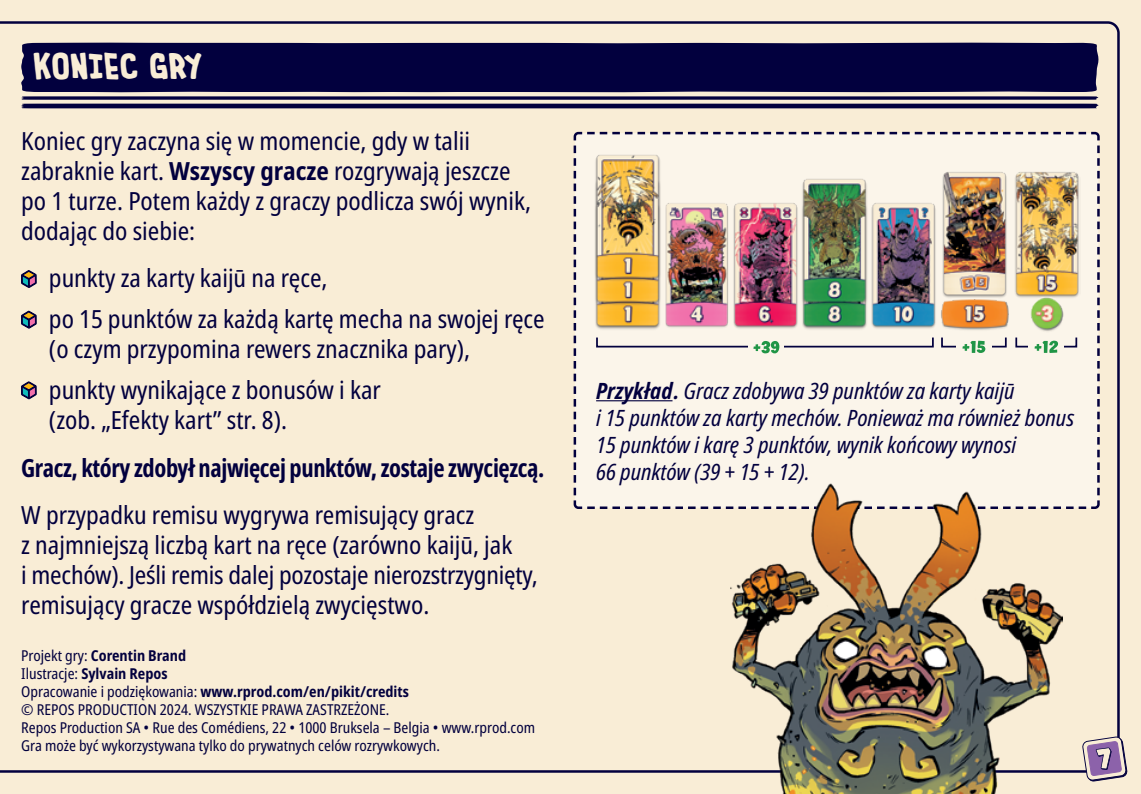
<style>
.page{position:relative;width:1141px;height:794px;background:#f9edd6}
.page>*{position:absolute;margin:0;border:0;box-sizing:border-box;transform-origin:0 0}
.t1{font:700 30px "Imaginary Friend BB";letter-spacing:.03em;color:#f9edd6}
.t2{font:condensed 25px/30px "Noto Sans";color:#02003e}
.t3{font:700 extra-condensed 25px "Noto Sans";letter-spacing:-.015em;color:#02003e}
.t4{font:italic condensed 22.5px/27px "Noto Sans";color:#02003e}
.t5{font:condensed 15px/18px "Noto Sans";color:#02003e}
.s1{font-weight:700}
</style>
<div class="page">
<div style="left:0;top:21px;width:1120px;height:751px;background:#f9edd6"></div>
<img style="left:0;top:74px;width:1px;height:121px">
<svg style="left:1082px;top:736px;width:45px;height:45px;background:#ac96af"></svg>
<svg style="left:572px;top:131px;width:529px;height:379px;background:#f3ede4"></svg>
<img style="left:593px;top:149px;width:487px;height:185px">
<div style="left:596px;top:337px;width:338px;height:10px;border:2px solid #02003e"></div>
<div style="left:749px;top:337px;width:35px;height:19px;background:#fbf5ea"></div>
<svg style="left:753px;top:341px;width:26px;height:12px"></svg>
<div style="left:941px;top:337px;width:66px;height:10px;border:2px solid #02003e"></div>
<div style="left:956px;top:337px;width:36px;height:19px;background:#fbf5ea"></div>
<svg style="left:962px;top:341px;width:23px;height:12px"></svg>
<div style="left:1015px;top:337px;width:62px;height:10px;border:2px solid #02003e"></div>
<div style="left:1029px;top:337px;width:35px;height:19px;background:#fbf5ea"></div>
<svg style="left:1035px;top:341px;width:23px;height:12px"></svg>
<svg style="left:587px;top:492px;width:502px;height:21px;background:#e8e1d9"></svg>
<img style="left:730px;top:483px;width:333px;height:311px">
<svg style="left:21px;top:270px;width:16px;height:18px"></svg>
<svg style="left:21px;top:310px;width:16px;height:19px"></svg>
<svg style="left:21px;top:381px;width:16px;height:18px"></svg>
<hr style="left:596px;top:400px;width:76px;height:1px;background:#02003e">
<div style="left:21px;top:43px;width:1077px;height:49px;background:#02003e"></div>
<svg style="left:21px;top:96px;width:1077px;height:12px;background:#5b5575"></svg>
<p class="t1" style="left:34px;top:44px;width:170px">KONIEC GRY</p>
<p class="t2" style="left:21px;top:126px;width:511px">Koniec gry zaczyna się w momencie, gdy w talii zabraknie kart. <span class="s1">Wszyscy gracze</span> rozgrywają jeszcze po 1 turze. Potem każdy z graczy podlicza swój wynik, dodając do siebie:</p>
<p class="t2" style="left:49px;top:259px;width:497px;line-height:40.8px">punkty za karty kaijū na ręce,<br>po 15 punktów za każdą kartę mecha na swojej ręce</p>
<p class="t2" style="left:49px;top:329px;width:423px;line-height:40.8px">(o czym przypomina rewers znacznika pary), punkty wynikające z bonusów i kar</p>
<p class="t2" style="left:49px;top:405px;width:240px">(zob. „Efekty kart” str. 8).</p>
<p class="t3" style="left:21px;top:449px;width:525px">Gracz, który zdobył najwięcej punktów, zostaje zwycięzcą.</p>
<p class="t2" style="left:21px;top:501px;width:518px">W przypadku remisu wygrywa remisujący gracz<br>z najmniejszą liczbą kart na ręce (zarówno kaijū, jak<br>i mechów). Jeśli remis dalej pozostaje nierozstrzygnięty, remisujący gracze współdzielą zwycięstwo.</p>
<p class="t5" style="left:21px;top:647px;width:515px">Projekt gry: <span class="s1">Corentin Brand<br></span>Ilustracje: <span class="s1">Sylvain Repos<br></span>Opracowanie i podziękowania: <span class="s1">www.rprod.com/en/pikit/credits<br></span>© REPOS PRODUCTION 2024. WSZYSTKIE PRAWA ZASTRZEŻONE.<br>Repos Production SA • Rue des Comédiens, 22 • 1000 Bruksela – Belgia • www.rprod.com Gra może być wykorzystywana tylko do prywatnych celów rozrywkowych.</p>
<p class="t4" style="left:596px;top:377px;width:480px"><span class="s1">Przykład.</span> Gracz zdobywa 39 punktów za karty kaijū<br>i 15 punktów za karty mechów. Ponieważ ma również bonus 15 punktów i karę 3 punktów, wynik końcowy wynosi<br>66 punktów (39 + 15 + 12).</p>
</div>
